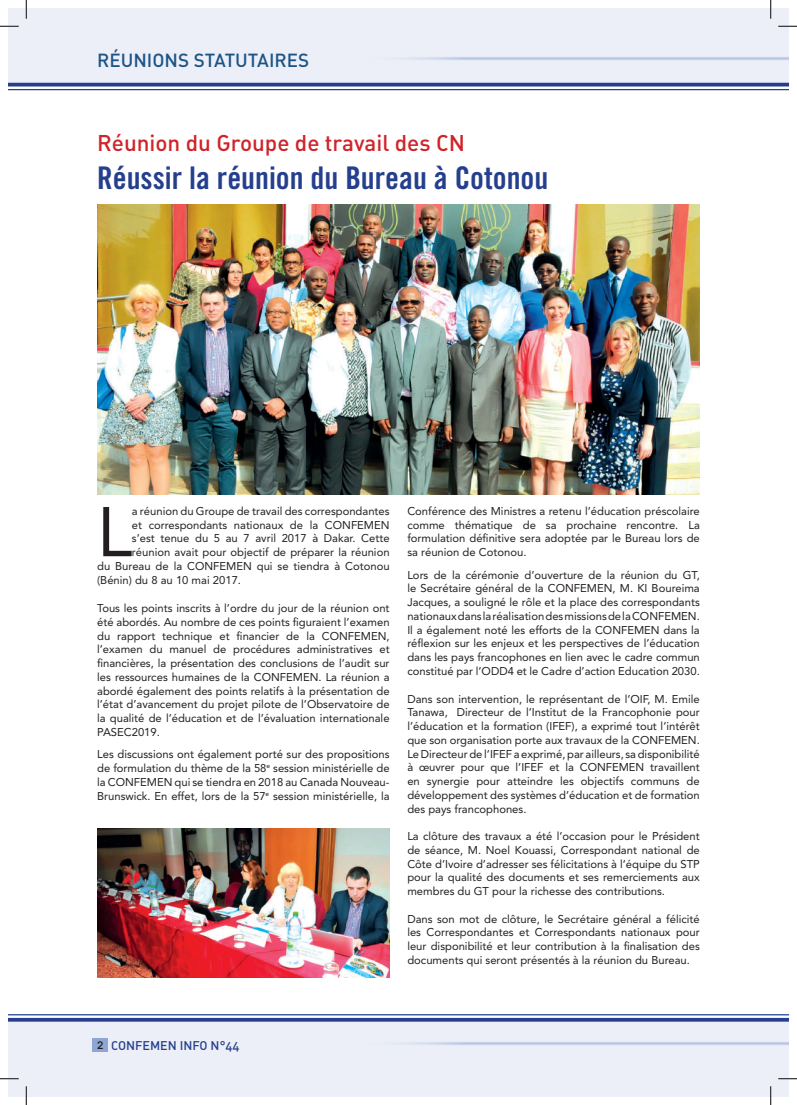
<style>
.page{position:relative;width:797px;height:1105px;background:#fff}
.page>*{position:absolute;margin:0;border:0;box-sizing:border-box;transform-origin:0 0}
.t1{font:69.5px "Avenir";color:#231f20}
.t2{font:31.25px "Trade Gothic LT Std Bd Cn 20";color:#253f8e}
.t3{font:22.5px "DIN Medium Alternate";color:#d1232a}
.t4{font:18.75px "DIN Medium Alternate";color:#1c5486}
.t5{font:12.5px "DIN Medium Alternate";color:#253f8e}
.t6{font:11.25px/13.8px "Avenir";color:#231f20;text-align:justify}
.s1{color:#231f20}
</style>
<div class="page">
<div style="left:9px;top:9px;width:779px;height:77px;background:#eceff7"></div>
<div style="left:9px;top:1021px;width:779px;height:75px;background:#eceff7"></div>
<svg style="left:403px;top:57px;width:385px;height:3px"></svg>
<svg style="left:403px;top:1042px;width:385px;height:3px"></svg>
<hr style="left:9px;top:83px;width:779px;height:3px;background:#253f8e">
<hr style="left:9px;top:89px;width:779px;height:1px;background:#253f8e">
<hr style="left:9px;top:1014px;width:779px;height:1px;background:#253f8e">
<svg style="left:9px;top:1018px;width:779px;height:4px;background:#354d96"></svg>
<div style="left:92px;top:1038px;width:16px;height:14px;background:#8fa6d5"></div>
<img style="left:97px;top:205px;width:602px;height:289px">
<img style="left:97px;top:829px;width:292px;height:149px">
<svg style="left:0;top:25px;width:19px;height:2px"></svg>
<svg style="left:778px;top:25px;width:19px;height:2px"></svg>
<svg style="left:0;top:1078px;width:19px;height:1px"></svg>
<svg style="left:778px;top:1078px;width:19px;height:1px"></svg>
<svg style="left:25px;top:0;width:2px;height:19px"></svg>
<svg style="left:25px;top:1086px;width:2px;height:19px"></svg>
<svg style="left:770px;top:0;width:1px;height:19px"></svg>
<svg style="left:770px;top:1086px;width:1px;height:19px"></svg>
<h3 class="t4" style="left:97px;top:49px;width:213px">RÉUNIONS STATUTAIRES</h3>
<h3 class="t3" style="left:97px;top:129px;width:369px">Réunion du Groupe de travail des CN</h3>
<h2 class="t2" style="left:97px;top:159px;width:453px">Réussir la réunion du Bureau à Cotonou</h2>
<h1 class="t1" style="left:97px;top:492px;width:36px">L</h1>
<p class="t6" style="left:132px;top:504px;width:259px">a réunion du Groupe de travail des correspondantes</p>
<p class="t6" style="left:132px;top:518px;width:259px">et correspondants nationaux de la CONFEMEN</p>
<p class="t6" style="left:132px;top:532px;width:259px">s’est tenue du 5 au 7 avril 2017 à Dakar. Cette</p>
<p class="t6" style="left:132px;top:545px;width:259px">réunion avait pour objectif de préparer la réunion</p>
<p class="t6" style="left:97px;top:559px;width:294px">du Bureau de la CONFEMEN qui se tiendra à Cotonou</p>
<p class="t6" style="left:97px;top:573px;width:145px">(Bénin) du 8 au 10 mai 2017.</p>
<p class="t6" style="left:97px;top:601px;width:294px">Tous les points inscrits à l’ordre du jour de la réunion ont été abordés. Au nombre de ces points figuraient l’examen du rapport technique et financier de la CONFEMEN, l’examen du manuel de procédures administratives et financières, la présentation des conclusions de l’audit sur les ressources humaines de la CONFEMEN. La réunion a abordé également des points relatifs à la présentation de l’état d’avancement du projet pilote de l’Observatoire de la qualité de l’éducation et de l’évaluation internationale PASEC2019.</p>
<p class="t6" style="left:97px;top:748px;width:294px">Les discussions ont également porté sur des propositions de formulation du thème de la 58<sup>e</sup> session ministérielle de la CONFEMEN qui se tiendra en 2018 au Canada Nouveau-Brunswick. En effet, lors de la 57<sup>e</sup> session ministérielle, la</p>
<p class="t6" style="left:407px;top:504px;width:294px">Conférence des Ministres a retenu l’éducation préscolaire comme thématique de sa prochaine rencontre. La formulation définitive sera adoptée par le Bureau lors de sa réunion de Cotonou.</p>
<p class="t6" style="left:407px;top:568px;width:294px">Lors de la cérémonie d’ouverture de la réunion du GT, le Secrétaire général de la CONFEMEN, M. KI Boureima Jacques, a souligné le rôle et la place des correspondants nationaux dans la réalisation des missions de la CONFEMEN.<br>Il a également noté les efforts de la CONFEMEN dans la réflexion sur les enjeux et les perspectives de l’éducation dans les pays francophones en lien avec le cadre commun constitué par l’ODD4 et le Cadre d’action Education 2030.</p>
<p class="t6" style="left:407px;top:692px;width:294px">Dans son intervention, le représentant de l’OIF, M. Emile Tanawa, Directeur de l’Institut de la Francophonie pour l’éducation et la formation (IFEF), a exprimé tout l’intérêt que son organisation porte aux travaux de la CONFEMEN.<br>Le Directeur de l’IFEF a exprimé, par ailleurs, sa disponibilité à œuvrer pour que l’IFEF et la CONFEMEN travaillent en synergie pour atteindre les objectifs communs de développement des systèmes d’éducation et de formation des pays francophones.</p>
<p class="t6" style="left:407px;top:829px;width:294px">La clôture des travaux a été l’occasion pour le Président de séance, M. Noel Kouassi, Correspondant national de Côte d’Ivoire d’adresser ses félicitations à l’équipe du STP pour la qualité des documents et ses remerciements aux membres du GT pour la richesse des contributions.</p>
<p class="t6" style="left:407px;top:912px;width:294px">Dans son mot de clôture, le Secrétaire général a félicité les Correspondantes et Correspondants nationaux pour leur disponibilité et leur contribution à la finalisation des documents qui seront présentés à la réunion du Bureau.</p>
<p class="t5" style="left:97px;top:1038px;width:144px"><span class="s1">2</span> CONFEMEN INFO N°44</p>
</div>
